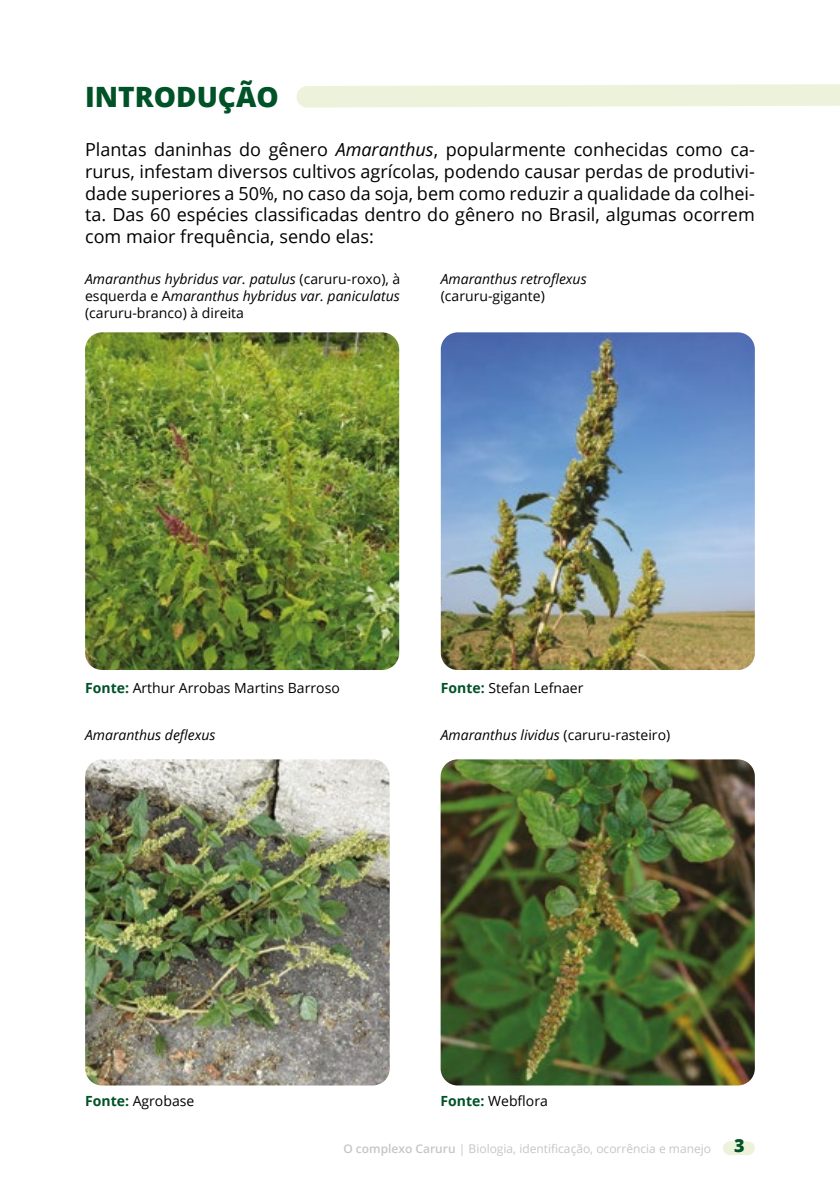
<style>
.page{position:relative;width:840px;height:1191px;background:#fff}
.page>*{position:absolute;margin:0;border:0;box-sizing:border-box;transform-origin:0 0}
.t1{font:800 28px "Open Sans";color:#005227}
.t2{font:18px/21.6px "Open Sans";color:#000;text-align:justify}
.t3{font:800 18px "Open Sans";color:#005227}
.t4{font:italic 14px/16.8px "Open Sans";color:#000;text-align:justify}
.t5{font:14px "Open Sans";color:#000}
.t6{font:12px "Open Sans";color:#c6c6c6}
.s1{font-style:italic}
.s2{font-style:normal}
.s3{font-weight:700;color:#005227}
.s4{font-weight:600}
</style>
<div class="page">
<img style="left:85px;top:332px;width:314px;height:338px">
<img style="left:440px;top:332px;width:314px;height:338px">
<img style="left:85px;top:759px;width:304px;height:326px">
<img style="left:440px;top:759px;width:314px;height:326px">
<svg style="left:296px;top:84px;width:543px;height:24px;background:#eef4dd"></svg>
<div style="left:722px;top:1141px;width:32px;height:14px;background:#ecf3da;border-radius:7px"></div>
<h1 class="t1" style="left:85px;top:75px;width:195px">INTRODUÇÃO</h1>
<p class="t2" style="left:85px;top:139px;width:671px">Plantas daninhas do gênero <span class="s1">Amaranthus</span>, popularmente conhecidas como ca&shy;rurus, infestam diversos cultivos agrícolas, podendo causar perdas de produtivi&shy;dade superiores a 50%, no caso da soja, bem como reduzir a qualidade da colhei&shy;ta. Das 60 espécies classificadas dentro do gênero no Brasil, algumas ocorrem com maior frequência, sendo elas:</p>
<p class="t4" style="left:85px;top:270px;width:316px">Amaranthus hybridus var. patulus <span class="s2">(caruru-roxo), à esquerda e A</span>maranthus hybridus var. paniculatus <span class="s2">(caruru-branco) à direita</span></p>
<p class="t4" style="left:440px;top:270px;width:147px">Amaranthus retroflexus</p>
<p class="t5" style="left:440px;top:286px;width:105px">(caruru-gigante)</p>
<p class="t5" style="left:85px;top:678px;width:256px"><span class="s3">Fonte:</span> Arthur Arrobas Martins Barroso</p>
<p class="t5" style="left:440px;top:678px;width:144px"><span class="s3">Fonte:</span> Stefan Lefnaer</p>
<p class="t4" style="left:440px;top:726px;width:231px">Amaranthus lividus <span class="s2">(caruru-rasteiro)</span></p>
<p class="t4" style="left:85px;top:726px;width:132px">Amaranthus deflexus</p>
<p class="t5" style="left:85px;top:1091px;width:111px"><span class="s3">Fonte:</span> Agrobase</p>
<p class="t5" style="left:440px;top:1091px;width:109px"><span class="s3">Fonte:</span> Webflora</p>
<p class="t6" style="left:343px;top:1140px;width:369px"><span class="s4">O complexo Caruru</span> | Biologia, identificação, ocorrência e manejo</p>
<p class="t3" style="left:733px;top:1131px;width:12px">3</p>
</div>
